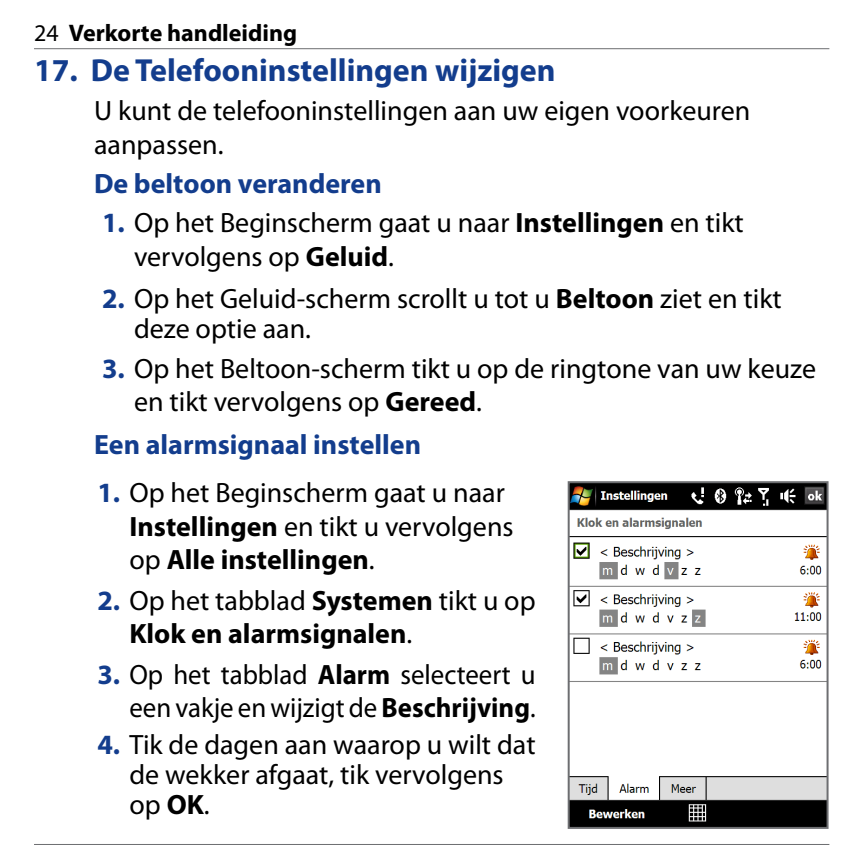
<style>
.page{position:relative;width:862px;height:862px;background:#fff}
.page>*{position:absolute;margin:0;border:0;box-sizing:border-box;transform-origin:0 0}
.idHeading2{font:700 32px "Myriad Pro";color:#133d8d}
.idSteps_auto{font:28px/33.6px "Myriad Pro";color:#000}
.idSteps_auto-2{font:28px/33.6px "Myriad Pro";color:#000;text-align:right;scale:.96 1}
.idBodytext_heading4{font:28px/33.6px "Myriad Pro";color:#000}
.idSteps_auto-3{font:700 28px/33.6px "Myriad Pro";color:#000}
.idHeading4{font:700 28px "Myriad Pro";color:#133d8d}
.t1{font:700 24px "Myriad Pro";color:#000}
.s1{font-weight:400}
.s2{font-weight:700;color:#133d8d}
.s3{font-weight:700}
.s4{color:#133d8d}
</style>
<div class="page">
<hr style="left:34px;top:48px;width:795px;height:1px;background:#6d6e71">
<hr style="left:34px;top:844px;width:795px;height:1px;background:#6d6e71">
<img style="left:571px;top:484px;width:254px;height:342px">
<div style="left:568px;top:481px;width:260px;height:348px;border:2px solid #6d6e71"></div>
<p class="t1" style="left:34px;top:17px;width:265px"><span class="s1">24</span> Verkorte handleiding</p>
<p class="idHeading2" style="left:34px;top:49px;width:523px">17. De Telefooninstellingen wijzigen</p>
<p class="idBodytext_heading4" style="left:94px;top:93px;width:658px">U kunt de telefooninstellingen aan uw eigen voorkeuren aanpassen.</p>
<p class="idHeading4" style="left:94px;top:165px;width:289px">De beltoon veranderen</p>
<p class="idSteps_auto" style="left:134px;top:205px;width:611px;text-indent:-32px"><span class="s2">1.</span> Op het Beginscherm gaat u naar <span class="s3">Instellingen</span> en tikt vervolgens op <span class="s3">Geluid</span>.</p>
<p class="idSteps_auto" style="left:134px;top:284px;width:649px;line-height:30px;text-indent:-32px"><span class="s2">2.</span> Op het Geluid-scherm scrollt u tot u <span class="s3">Beltoon</span> ziet en tikt deze optie aan.</p>
<p class="idSteps_auto" style="left:134px;top:351px;width:683px;text-indent:-32px"><span class="s2">3.</span> Op het Beltoon-scherm tikt u op de ringtone van uw keuze en tikt vervolgens op <span class="s3">Gereed</span>.</p>
<p class="idHeading4" style="left:94px;top:426px;width:328px">Een alarmsignaal instellen</p>
<p class="idSteps_auto" style="left:129px;top:475px;width:386px;text-indent:-32px"><span class="s2">1.</span> Op het Beginscherm gaat u naar<br><span class="s3">Instellingen</span> en tikt u vervolgens op <span class="s3">Alle instellingen</span>.</p>
<p class="idSteps_auto-3" style="left:129px;top:583px;width:408px;text-indent:-32px"><span class="s4">2.</span> <span class="s1">Op het tabblad</span> Systemen <span class="s1">tikt u op<br></span>Klok en alarmsignalen<span class="s1">.</span></p>
<p class="idSteps_auto-2" style="left:97px;top:657px;width:458px"><span class="s2">3.</span> Op het tabblad <span class="s3">Alarm</span> selecteert u een vakje en wijzigt de <span class="s3">Beschrijving</span>.</p>
<p class="idSteps_auto" style="left:129px;top:729px;width:408px;line-height:30px;text-indent:-32px"><span class="s2">4.</span> Tik de dagen aan waarop u wilt dat de wekker afgaat, tik vervolgens op <span class="s3">OK</span>.</p>
</div>
